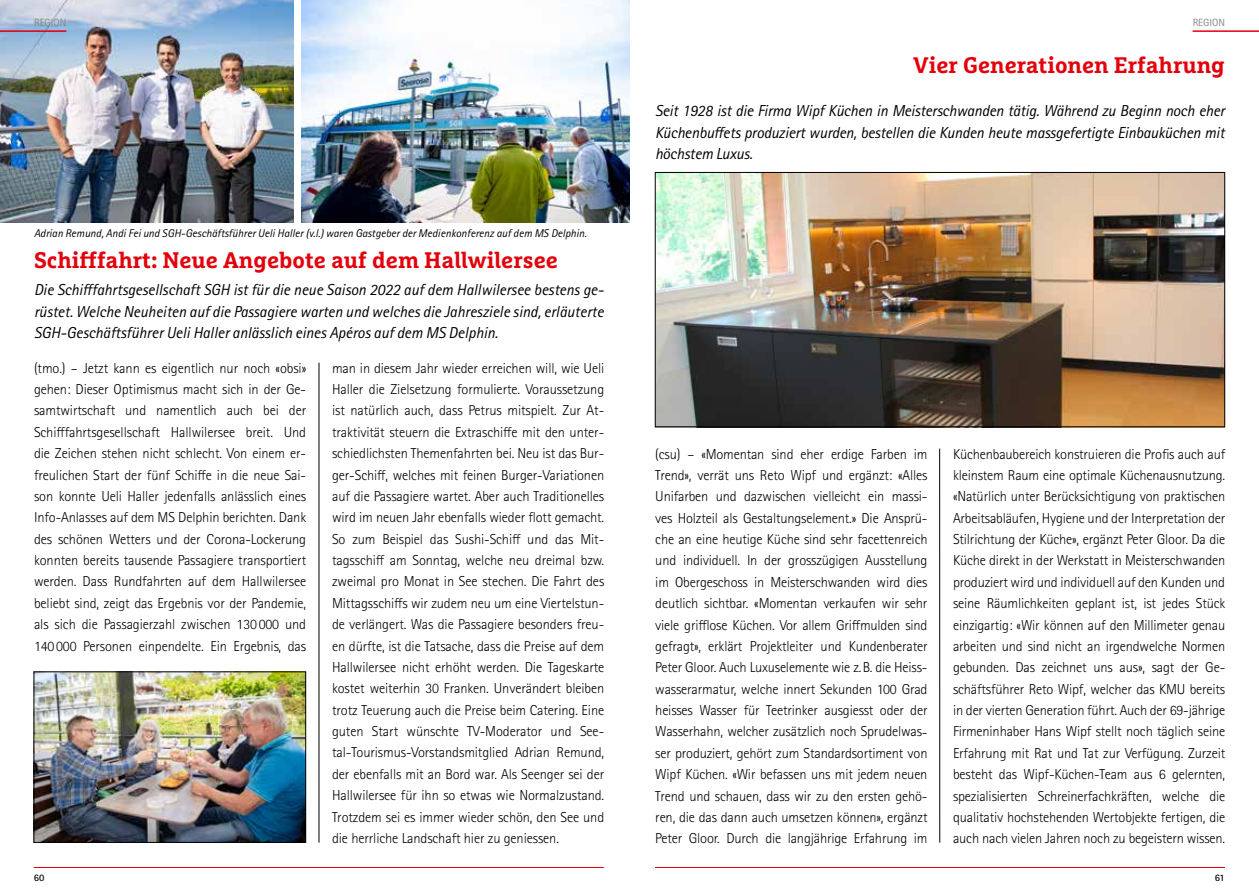
<style>
.page{position:relative;width:1259px;height:893px;background:#fff}
.page>*{position:absolute;margin:0;border:0;box-sizing:border-box;transform-origin:0 0}
.t1{font:700 22.5px "Marselis Slab Pro";color:#e3000b}
.t2{font:italic 15.9px/21.3px "Rotis Sans Serif Std";letter-spacing:-.005em;color:#000;text-align:justify}
.t3{font:300 14.4px/21.3px "Rotis Sans Serif Std";letter-spacing:-.01em;color:#000;text-align:justify}
.t4{font:italic 11.25px "Rotis Sans Serif Std";color:#000}
.t5{font:10.5px "Rotis Sans Serif Std";color:#868786}
.t6{font:700 9.9px "Rotis Sans Serif Std";color:#000}
</style>
<div class="page">
<img style="left:0;top:0;width:293px;height:223px">
<img style="left:302px;top:0;width:327px;height:223px">
<hr style="left:0;top:30px;width:66px;height:2px;background:#e3000b">
<hr style="left:34px;top:867px;width:570px;height:1px;background:#e3000b">
<img style="left:36px;top:674px;width:268px;height:167px">
<div style="left:34px;top:672px;width:272px;height:171px;border:1px solid #000"></div>
<hr style="left:319px;top:363px;width:1px;height:480px;background:#000">
<hr style="left:1192px;top:30px;width:67px;height:2px;background:#e3000b">
<hr style="left:655px;top:867px;width:570px;height:1px;background:#e3000b">
<img style="left:657px;top:174px;width:566px;height:251px">
<div style="left:655px;top:172px;width:570px;height:255px;border:1px solid #000"></div>
<hr style="left:939px;top:449px;width:1px;height:394px;background:#000">
<p class="t5" style="left:34px;top:16px;width:34px">REGION</p>
<p class="t4" style="left:34px;top:227px;width:554px">Adrian Remund, Andi Fei und SGH-Geschäftsführer Ueli Haller (v.l.) waren Gastgeber der Medienkonferenz auf dem MS Delphin.</p>
<h1 class="t1" style="left:34px;top:246px;width:525px">Schifffahrt: Neue Angebote auf dem Hallwilersee</h1>
<p class="t2" style="left:34px;top:279px;width:571px">Die Schifffahrtsgesellschaft SGH ist für die neue Saison 2022 auf dem Hallwilersee bestens ge&shy;rüstet. Welche Neuheiten auf die Passagiere warten und welches die Jahresziele sind, erläuterte SGH-Geschäftsführer Ueli Haller anlässlich eines Apéros auf dem MS Delphin.</p>
<p class="t3" style="left:34px;top:357px;width:274px">(tmo.) – Jetzt kann es eigentlich nur noch «obsi» gehen: Dieser Optimismus macht sich in der Ge&shy;samtwirtschaft und namentlich auch bei der Schifffahrtsgesellschaft Hallwilersee breit. Und die Zeichen stehen nicht schlecht. Von einem er&shy;freulichen Start der fünf Schiffe in die neue Sai&shy;son konnte Ueli Haller jedenfalls anlässlich eines Info-Anlasses auf dem MS Delphin berichten. Dank des schönen Wetters und der Corona-Lockerung konnten bereits tausende Passagiere transportiert werden. Dass Rundfahrten auf dem Hallwilersee beliebt sind, zeigt das Ergebnis vor der Pandemie, als sich die Passagierzahl zwischen 130000 und 140000 Personen einpendelte. Ein Ergebnis, das</p>
<p class="t3" style="left:332px;top:357px;width:274px">man in diesem Jahr wieder erreichen will, wie Ueli Haller die Zielsetzung formulierte. Voraussetzung ist natürlich auch, dass Petrus mitspielt. Zur At&shy;traktivität steuern die Extraschiffe mit den unter&shy;schiedlichsten Themenfahrten bei. Neu ist das Bur&shy;ger-Schiff, welches mit feinen Burger-Variationen auf die Passagiere wartet. Aber auch Traditionelles wird im neuen Jahr ebenfalls wieder flott gemacht.<br>So zum Beispiel das Sushi-Schiff und das Mit&shy;tagsschiff am Sonntag, welche neu dreimal bzw. zweimal pro Monat in See stechen. Die Fahrt des Mittagsschiffs wir zudem neu um eine Viertelstun&shy;de verlängert. Was die Passagiere besonders freu&shy;en dürfte, ist die Tatsache, dass die Preise auf dem Hallwilersee nicht erhöht werden. Die Tageskarte kostet weiterhin 30 Franken. Unverändert bleiben trotz Teuerung auch die Preise beim Catering. Eine guten Start wünschte TV-Moderator und See&shy;tal-Tourismus-Vorstandsmitglied Adrian Remund, der ebenfalls mit an Bord war. Als Seenger sei der Hallwilersee für ihn so etwas wie Normalzustand.<br>Trotzdem sei es immer wieder schön, den See und die herrliche Landschaft hier zu geniessen.</p>
<p class="t6" style="left:34px;top:871px;width:12px">60</p>
<p class="t5" style="left:1192px;top:16px;width:34px">REGION</p>
<h1 class="t1" style="left:913px;top:51px;width:313px">Vier Generationen Erfahrung</h1>
<p class="t2" style="left:655px;top:101px;width:571px">Seit 1928 ist die Firma Wipf Küchen in Meisterschwanden tätig. Während zu Beginn noch eher Küchenbuffets produziert wurden, bestellen die Kunden heute massgefertigte Einbauküchen mit höchstem Luxus.</p>
<p class="t3" style="left:655px;top:443px;width:274px">(csu) – «Momentan sind eher erdige Farben im Trend», verrät uns Reto Wipf und ergänzt: «Alles Unifarben und dazwischen vielleicht ein massi&shy;ves Holzteil als Gestaltungselement.» Die Ansprü&shy;che an eine heutige Küche sind sehr facettenreich und individuell. In der grosszügigen Ausstellung im Obergeschoss in Meisterschwanden wird dies deutlich sichtbar. «Momentan verkaufen wir sehr viele grifflose Küchen. Vor allem Griffmulden sind gefragt», erklärt Projektleiter und Kundenberater Peter Gloor. Auch Luxuselemente wie z.B. die Heiss&shy;wasserarmatur, welche innert Sekunden 100 Grad heisses Wasser für Teetrinker ausgiesst oder der Wasserhahn, welcher zusätzlich noch Sprudelwas&shy;ser produziert, gehört zum Standardsortiment von Wipf Küchen. «Wir befassen uns mit jedem neuen Trend und schauen, dass wir zu den ersten gehö&shy;ren, die das dann auch umsetzen können», ergänzt Peter Gloor. Durch die langjährige Erfahrung im</p>
<p class="t3" style="left:953px;top:443px;width:274px">Küchenbaubereich konstruieren die Profis auch auf kleinstem Raum eine optimale Küchenausnutzung. «Natürlich unter Berücksichtigung von praktischen Arbeitsabläufen, Hygiene und der Interpretation der Stilrichtung der Küche», ergänzt Peter Gloor. Da die Küche direkt in der Werkstatt in Meisterschwanden produziert wird und individuell auf den Kunden und seine Räumlichkeiten geplant ist, ist jedes Stück einzigartig: «Wir können auf den Millimeter genau arbeiten und sind nicht an irgendwelche Normen gebunden. Das zeichnet uns aus», sagt der Ge&shy;schäftsführer Reto Wipf, welcher das KMU bereits in der vierten Generation führt. Auch der 69-jährige Firmeninhaber Hans Wipf stellt noch täglich seine Erfahrung mit Rat und Tat zur Verfügung. Zurzeit besteht das Wipf-Küchen-Team aus 6 gelernten, spezialisierten Schreinerfachkräften, welche die qualitativ hochstehenden Wertobjekte fertigen, die auch nach vielen Jahren noch zu begeistern wissen.</p>
<p class="t6" style="left:1214px;top:871px;width:12px">61</p>
</div>
